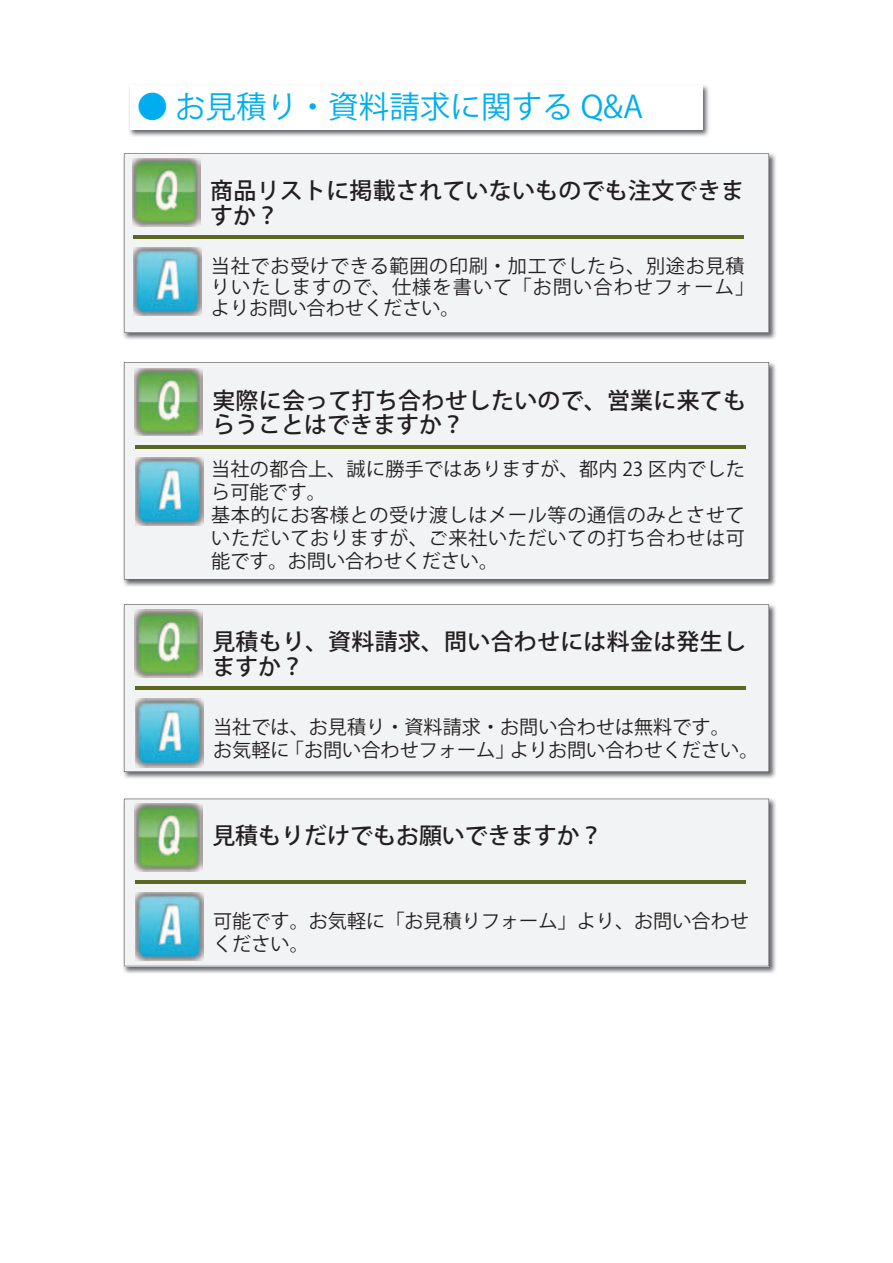
<style>
.page{position:relative;width:893px;height:1263px;background:#fff}
.page>*{position:absolute;margin:0;border:0;box-sizing:border-box;transform-origin:0 0}
.t1{font:30.6px "Koz Go Pr 6 N";color:#00aeef}
.t2{font:500 22.95px/24.9px "Koz Go Pr 6 N";letter-spacing:.01em;color:#231f20}
.t3{font:19.2px/23px "Koz Go Pr 6 N";letter-spacing:.035em;color:#231f20}
.t4{font:19.2px/23px "Koz Go Pr 6 N";letter-spacing:.015em;color:#231f20}
</style>
<div class="page">
<img style="left:123px;top:798px;width:653px;height:175px">
<div style="left:124px;top:799px;width:645px;height:167px;background:#f2f3f4"></div>
<img style="left:123px;top:604px;width:653px;height:175px">
<div style="left:124px;top:604px;width:645px;height:168px;background:#f2f3f4"></div>
<img style="left:123px;top:362px;width:653px;height:225px">
<div style="left:124px;top:362px;width:645px;height:217px;background:#f2f3f4"></div>
<img style="left:123px;top:153px;width:653px;height:186px">
<div style="left:124px;top:154px;width:645px;height:178px;background:#f2f3f4"></div>
<img style="left:133px;top:159px;width:67px;height:67px">
<hr style="left:133px;top:235px;width:610px;height:4px;background:#5b671e">
<img style="left:133px;top:248px;width:68px;height:68px">
<img style="left:135px;top:368px;width:67px;height:68px">
<hr style="left:135px;top:445px;width:610px;height:4px;background:#5b671e">
<img style="left:135px;top:457px;width:69px;height:69px">
<img style="left:135px;top:610px;width:67px;height:67px">
<hr style="left:135px;top:686px;width:610px;height:4px;background:#5b671e">
<img style="left:135px;top:699px;width:69px;height:68px">
<img style="left:135px;top:803px;width:67px;height:68px">
<hr style="left:135px;top:880px;width:610px;height:4px;background:#5b671e">
<img style="left:135px;top:892px;width:69px;height:69px">
<img style="left:129px;top:85px;width:580px;height:52px">
<div style="left:130px;top:85px;width:572px;height:44px;background:#fff"></div>
<h1 class="t1" style="left:137px;top:89px;width:507px">● お見積り・資料請求に関する Q&amp;A</h1>
<p class="t2" style="left:210px;top:179px;width:535px">商品リストに掲載されていないものでも注文できますか?</p>
<p class="t3" style="left:211px;top:256px;width:545px;line-height:21px">当社でお受けできる範囲の印刷・加工でしたら、別途お見積りいたしますので、仕様を書いて「お問い合わせフォーム「よりお問い合わせください。</p>
<p class="t2" style="left:212px;top:388px;width:535px">実際に会って打ち合わせしたいので、営業に来てもらうことはできますか?</p>
<p class="t3" style="left:211px;top:458px;width:535px">当社の都合上、誠に勝手ではありますが、都内 23 区内でしたら可能です。<br>基本的にお客様との受け渡しはメール等の通信のみとさせていただいておりますが、ご来社いただいての打ち合わせは可能です。お問い合わせください。</p>
<p class="t2" style="left:212px;top:630px;width:535px">見積もり、資料請求、問い合わせには料金は発生しますか?</p>
<p class="t4" style="left:510px;top:716px;width:250px;text-indent:-297px">当社では、お見積り・資料請求・お問い合わせは無料です。<br>よりお問い合わせください。</p>
<p class="t4" style="left:285px;top:738px;width:231px">「お問い合わせフォーム」</p>
<p class="t4" style="left:213px;top:738px;width:78px">お気軽に</p>
<p class="t2" style="left:212px;top:823px;width:392px">見積もりだけでもお願いできますか?</p>
<p class="t4" style="left:213px;top:909px;width:537px">可能です。お気軽に「お見積りフォーム」より、お問い合わせください。</p>
</div>
